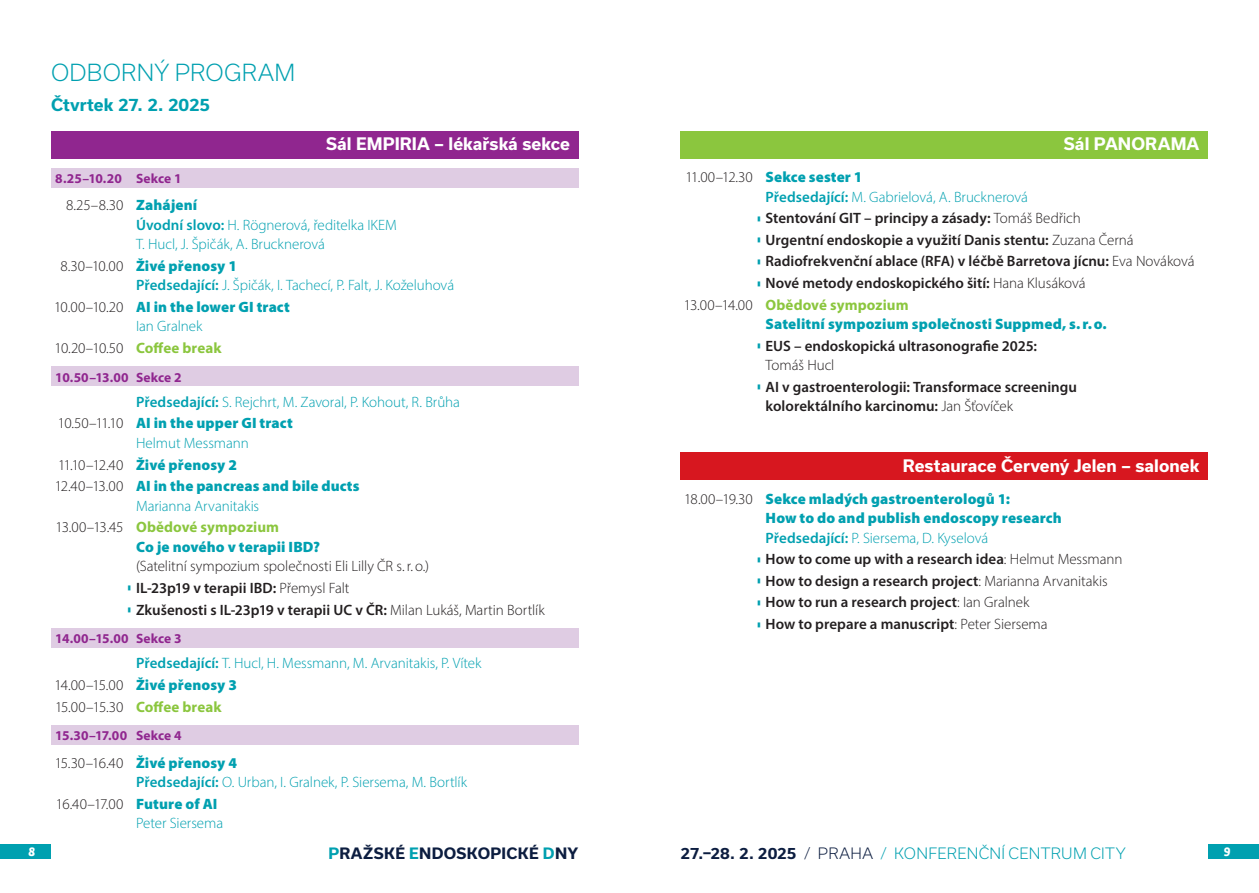
<style>
.page{position:relative;width:1259px;height:893px;background:#fff}
.page>*{position:absolute;margin:0;border:0;box-sizing:border-box;transform-origin:0 0}
._1_den{font:300 22.5px "Usual";letter-spacing:.01em;color:#00a0b0}
._003_-_misto{font:700 16.5px "Usual";letter-spacing:.005em;color:#fff}
.nadpisek{font:700 16.5px "Usual";color:#00a0b0}
.t1{font:600 15px/19.5px "Myriad Pro";color:#231f20}
._006_-_predsedajici{font:300 15px "Myriad Pro";letter-spacing:-.005em;color:#00a0b0}
._005_-_cas{font:900 15px/19.5px "Myriad Pro";letter-spacing:.01em;color:#00a0b0}
._005_-_cas-2{font:300 15px/19.5px "Myriad Pro";letter-spacing:-.005em;color:#231f20}
.t2{font:300 15px "Usual";letter-spacing:.02em;color:#00a0b0}
.t3{font:700 15px "Usual";letter-spacing:.025em;color:#0c1d40}
._003_-_sekce{font:700 13.5px "Myriad Pro";letter-spacing:.005em;color:#90268f}
.t4{font:12px "Auto 1 Black Italic LF";color:#fff}
.s1{font-weight:900;color:#00a0b0}
.s2{font-weight:600}
.s3{font-weight:300;color:#231f20}
.s4{font-weight:700;color:#8bc63e}
.s5{font-weight:300}
.s6{color:#00a0b0}
.s7{font-weight:700;color:#0c1d40}
.s8{color:#0c1d40}
</style>
<div class="page">
<div style="left:0;top:844px;width:51px;height:15px;background:#00a0b0"></div>
<div style="left:1208px;top:844px;width:51px;height:15px;background:#00a0b0"></div>
<div style="left:51px;top:131px;width:527px;height:27px;background:#90268f"></div>
<div style="left:51px;top:168px;width:527px;height:19px;background:#dfcce3"></div>
<div style="left:51px;top:366px;width:527px;height:20px;background:#dfcce3"></div>
<div style="left:51px;top:628px;width:527px;height:20px;background:#dfcce3"></div>
<div style="left:51px;top:725px;width:527px;height:20px;background:#dfcce3"></div>
<div style="left:680px;top:131px;width:528px;height:27px;background:#8bc63e"></div>
<div style="left:680px;top:453px;width:528px;height:27px;background:#d7171f"></div>
<p class="_1_den" style="left:51px;top:59px;width:246px">ODBORNÝ PROGRAM</p>
<p class="nadpisek" style="left:51px;top:96px;width:161px">Čtvrtek 27. 2. 2025</p>
<p class="_003_-_misto" style="left:326px;top:135px;width:245px">Sál EMPIRIA – lékařská sekce</p>
<p class="_003_-_sekce" style="left:55px;top:169px;width:128px">8.25–10.20 Sekce 1</p>
<p class="_005_-_cas-2" style="left:66px;top:195px;width:133px">8.25–8.30 <span class="s1">Zahájení</span></p>
<p class="_006_-_predsedajici" style="left:136px;top:215px;width:262px"><span class="s2">Úvodní slovo:</span> H. Rögnerová, ředitelka IKEM</p>
<p class="_006_-_predsedajici" style="left:136px;top:235px;width:190px">T. Hucl, J. Špičák, A. Brucknerová</p>
<p class="_005_-_cas" style="left:60px;top:255px;width:178px"><span class="s3">8.30–10.00</span> Živé přenosy 1</p>
<p class="_006_-_predsedajici" style="left:136px;top:276px;width:320px"><span class="s2">Předsedající:</span> J. Špičák, I. Tachecí, P. Falt, J. Koželuhová</p>
<p class="_005_-_cas" style="left:54px;top:296px;width:237px"><span class="s3">10.00–10.20</span> AI in the lower GI tract</p>
<p class="_006_-_predsedajici" style="left:136px;top:317px;width:68px">Ian Gralnek</p>
<p class="_005_-_cas-2" style="left:55px;top:338px;width:169px">10.20–10.50 <span class="s4">Coffee break</span></p>
<p class="_003_-_sekce" style="left:55px;top:368px;width:128px">10.50–13.00 Sekce 2</p>
<p class="_006_-_predsedajici" style="left:136px;top:393px;width:325px"><span class="s2">Předsedající:</span> S. Rejchrt, M. Zavoral, P. Kohout, R. Brůha</p>
<p class="_005_-_cas" style="left:58px;top:413px;width:236px"><span class="s3">10.50–11.10</span> AI in the upper GI tract</p>
<p class="_006_-_predsedajici" style="left:136px;top:434px;width:114px">Helmut Messmann</p>
<p class="_005_-_cas" style="left:58px;top:454px;width:180px"><span class="s3">11.10–12.40</span> Živé přenosy 2</p>
<p class="_005_-_cas" style="left:55px;top:476px;width:306px"><span class="s3">12.40–13.00</span> AI in the pancreas and bile ducts</p>
<p class="_006_-_predsedajici" style="left:136px;top:497px;width:125px">Marianna Arvanitakis</p>
<p class="_005_-_cas-2" style="left:136px;top:517px;width:294px;text-indent:-81px">13.00–13.45 <span class="s4">Obědové sympozium<br></span><span class="s1">Co je nového v terapii IBD?<br></span>(Satelitní sympozium společnosti Eli Lilly ČR s.r.o.)</p>
<p class="t1" style="left:136px;top:578px;width:215px">IL-23p19 v terapii IBD: <span class="s5">Přemysl Falt</span></p>
<p class="t1" style="left:136px;top:599px;width:410px">Zkušenosti s IL-23p19 v terapii UC v ČR: <span class="s5">Milan Lukáš, Martin Bortlík</span></p>
<p class="_003_-_sekce" style="left:55px;top:630px;width:128px">14.00–15.00 Sekce 3</p>
<p class="_006_-_predsedajici" style="left:136px;top:654px;width:347px"><span class="s2">Předsedající:</span> T. Hucl, H. Messmann, M. Arvanitakis, P. Vítek</p>
<p class="_005_-_cas" style="left:54px;top:675px;width:184px"><span class="s3">14.00–15.00</span> Živé přenosy 3</p>
<p class="_005_-_cas-2" style="left:55px;top:697px;width:168px">15.00–15.30 <span class="s4">Coffee break</span></p>
<p class="_003_-_sekce" style="left:55px;top:727px;width:128px">15.30–17.00 Sekce 4</p>
<p class="_005_-_cas" style="left:55px;top:752px;width:184px"><span class="s3">15.30–16.40</span> Živé přenosy 4</p>
<p class="_006_-_predsedajici" style="left:136px;top:773px;width:333px"><span class="s2">Předsedající:</span> O. Urban, I. Gralnek, P. Siersema, M. Bortlík</p>
<p class="_005_-_cas-2" style="left:56px;top:794px;width:163px">16.40–17.00 <span class="s1">Future of AI</span></p>
<p class="_006_-_predsedajici" style="left:136px;top:814px;width:89px">Peter Siersema</p>
<p class="_003_-_misto" style="left:1064px;top:135px;width:137px">Sál PANORAMA</p>
<p class="_005_-_cas" style="left:685px;top:167px;width:178px"><span class="s3">11.00–12.30</span> Sekce sester 1</p>
<p class="_006_-_predsedajici" style="left:765px;top:187px;width:264px"><span class="s2">Předsedající:</span> M. Gabrielová, A. Brucknerová</p>
<p class="t1" style="left:765px;top:208px;width:317px">Stentování GIT – principy a zásady: <span class="s5">Tomáš Bedřich</span></p>
<p class="t1" style="left:765px;top:230px;width:369px">Urgentní endoskopie a využití Danis stentu: <span class="s5">Zuzana Černá</span></p>
<p class="t1" style="left:765px;top:251px;width:430px">Radiofrekvenční ablace (RFA) v léčbě Barretova jícnu: <span class="s5">Eva Nováková</span></p>
<p class="t1" style="left:765px;top:273px;width:322px">Nové metody endoskopického šití: <span class="s5">Hana Klusáková</span></p>
<p class="_005_-_cas" style="left:765px;top:294px;width:343px;text-indent:-82px"><span class="s3">13.00–14.00</span> <span class="s4">Obědové sympozium<br></span>Satelitní sympozium společnosti Suppmed, s. r.o.</p>
<p class="t1" style="left:765px;top:336px;width:273px">EUS – endoskopická ultrasonografie 2025:<br><span class="s5">Tomáš Hucl</span></p>
<p class="t1" style="left:765px;top:377px;width:313px">AI v gastroenterologii: Transformace screeningu kolorektálního karcinomu: <span class="s5">Jan Šťovíček</span></p>
<p class="_003_-_misto" style="left:903px;top:456px;width:298px">Restaurace Červený Jelen – salonek</p>
<p class="_005_-_cas" style="left:765px;top:488px;width:298px;text-indent:-81px"><span class="s3">18.00–19.30</span> Sekce mladých gastroenterologů 1:<br>How to do and publish endoscopy research</p>
<p class="_006_-_predsedajici" style="left:765px;top:528px;width:224px"><span class="s2">Předsedající:</span> P. Siersema, D. Kyselová</p>
<p class="t1" style="left:765px;top:549px;width:358px">How to come up with a research idea<span class="s5">: Helmut Messmann</span></p>
<p class="t1" style="left:765px;top:571px;width:343px">How to design a research project<span class="s5">: Marianna Arvanitakis</span></p>
<p class="t1" style="left:765px;top:592px;width:265px">How to run a research project<span class="s5">: Ian Gralnek</span></p>
<p class="t1" style="left:765px;top:614px;width:283px">How to prepare a manuscript<span class="s5">: Peter Siersema</span></p>
<p class="t4" style="left:29px;top:844px;width:8px">8</p>
<p class="t3" style="left:328px;top:845px;width:252px"><span class="s6">P</span>RAŽSKÉ <span class="s6">E</span>NDOSKOPICKÉ <span class="s6">D</span>NY</p>
<p class="t2" style="left:680px;top:845px;width:447px"><span class="s7">27.–28. 2. 2025</span> <span class="s8">/ PRAHA</span> / KONFERENČNÍ CENTRUM CITY</p>
<p class="t4" style="left:1223px;top:844px;width:8px">9</p>
</div>
